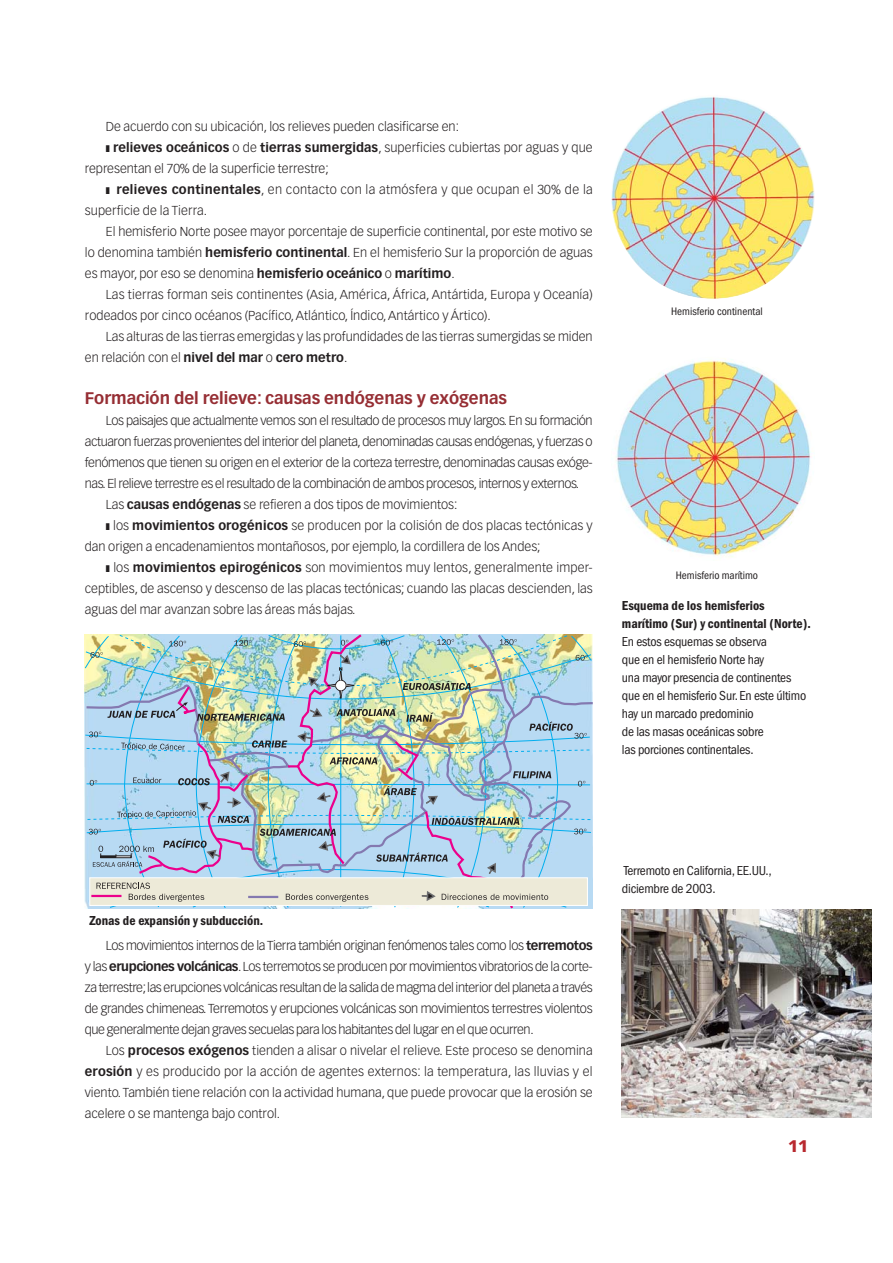
<style>
.page{position:relative;width:893px;height:1263px;background:#fff}
.page>*{position:absolute;margin:0;border:0;box-sizing:border-box;transform-origin:0 0}
.t1{font:700 16.5px "Vectora LT Std";color:#962e34}
.t2{font:900 16.5px "Vectora LT Std";color:#b8292f}
.t3{font:condensed 13.5px/18px "ITC Franklin Gothic Std";letter-spacing:-.015em;color:#231f20}
.t4{font:13.5px/18px "ITC Franklin Gothic Std Dm Cd";color:#231f20}
.t5{font:300 12.75px/21px "Vectora LT Std";color:#231f20;text-align:justify}
.t6{font:300 12.75px "Vectora LT Std";letter-spacing:-.03em;color:#231f20}
.t7{font:300 12.75px "Vectora LT Std";letter-spacing:-.025em;color:#231f20}
.t8{font:300 12.75px "Vectora LT Std";letter-spacing:.025em;color:#231f20}
.t9{font:700 12.75px "Vectora LT Std";color:#231f20}
.t10{font:condensed 11.25px "ITC Franklin Gothic Std";color:#231f20}
.s1{font-weight:700}
.s2{font-weight:300}
</style>
<div class="page">
<img style="left:611px;top:95px;width:204px;height:204px;border-radius:50%">
<img style="left:611px;top:357px;width:204px;height:204px;border-radius:50%">
<img style="left:622px;top:910px;width:249px;height:207px">
<img style="left:85px;top:634px;width:508px;height:275px">
<p class="t5" style="left:106px;top:117px;width:355px">De acuerdo con su ubicación, los relieves pueden clasificarse en:</p>
<p class="t5" style="left:106px;top:138px;width:488px">❚ <span class="s1">relieves oceánicos</span> o de <span class="s1">tierras sumergidas</span>, superficies cubiertas por aguas y que</p>
<p class="t5" style="left:85px;top:159px;width:245px">representan el 70% de la superficie terrestre;</p>
<p class="t8" style="left:106px;top:184px;width:488px">❚ <span class="s1">relieves continentales</span>, en contacto con la atmósfera y que ocupan el 30% de la</p>
<p class="t5" style="left:85px;top:201px;width:124px">superficie de la Tierra.</p>
<p class="t5" style="left:106px;top:222px;width:488px">El hemisferio Norte posee mayor porcentaje de superficie continental, por este motivo se</p>
<p class="t5" style="left:85px;top:243px;width:509px">lo denomina también <span class="s1">hemisferio continental</span>. En el hemisferio Sur la proporción de aguas</p>
<p class="t5" style="left:85px;top:264px;width:371px">es mayor, por eso se denomina <span class="s1">hemisferio oceánico</span> o <span class="s1">marítimo</span>.</p>
<p class="t5" style="left:106px;top:285px;width:488px">Las tierras forman seis continentes (Asia, América, África, Antártida, Europa y Oceanía)</p>
<p class="t5" style="left:85px;top:306px;width:408px">rodeados por cinco océanos (Pacífico, Atlántico, Índico, Antártico y Ártico).</p>
<p class="t5" style="left:106px;top:327px;width:488px">Las alturas de las tierras emergidas y las profundidades de las tierras sumergidas se miden</p>
<p class="t9" style="left:85px;top:352px;width:264px"><span class="s2">en relación con el</span> nivel del mar <span class="s2">o</span> cero metro<span class="s2">.</span></p>
<p class="t1" style="left:85px;top:391px;width:424px">Formación del relieve: causas endógenas y exógenas</p>
<p class="t6" style="left:106px;top:415px;width:488px">Los paisajes que actualmente vemos son el resultado de procesos muy largos. En su formación</p>
<p class="t6" style="left:85px;top:436px;width:509px">actuaron fuerzas provenientes del interior del planeta, denominadas causas endógenas, y fuerzas o</p>
<p class="t7" style="left:85px;top:457px;width:509px">fenómenos que tienen su origen en el exterior de la corteza terrestre, denominadas causas exóge-</p>
<p class="t6" style="left:85px;top:478px;width:496px">nas. El relieve terrestre es el resultado de la combinación de ambos procesos, internos y externos.</p>
<p class="t5" style="left:106px;top:495px;width:353px">Las <span class="s1">causas endógenas</span> se refieren a dos tipos de movimientos:</p>
<p class="t5" style="left:106px;top:516px;width:488px">❚ los <span class="s1">movimientos orogénicos</span> se producen por la colisión de dos placas tectónicas y</p>
<p class="t5" style="left:85px;top:537px;width:457px">dan origen a encadenamientos montañosos, por ejemplo, la cordillera de los Andes;</p>
<p class="t5" style="left:106px;top:558px;width:488px">❚ los <span class="s1">movimientos epirogénicos</span> son movimientos muy lentos, generalmente imper-</p>
<p class="t5" style="left:85px;top:579px;width:509px">ceptibles, de ascenso y descenso de las placas tectónicas; cuando las placas descienden, las</p>
<p class="t5" style="left:85px;top:600px;width:272px">aguas del mar avanzan sobre las áreas más bajas.</p>
<p class="t10" style="left:671px;top:307px;width:93px">Hemisferio continental</p>
<p class="t10" style="left:676px;top:571px;width:84px">Hemisferio marítimo</p>
<p class="t4" style="left:622px;top:598px;width:190px">Esquema de los hemisferios marítimo (Sur) y continental (Norte).</p>
<p class="t3" style="left:622px;top:634px;width:186px">En estos esquemas se observa<br>que en el hemisferio Norte hay<br>una mayor presencia de continentes que en el hemisferio Sur. En este último hay un marcado predominio<br>de las masas oceánicas sobre<br>las porciones continentales.</p>
<p class="t4" style="left:89px;top:912px;width:175px">Zonas de expansión y subducción.</p>
<p class="t5" style="left:85px;top:936px;width:509px;text-indent:21px">Los movimientos internos de la Tierra también originan fenómenos tales como los <span class="s1">terremotos </span>y las <span class="s1">erupciones volcánicas</span>. Los terremotos se producen por movimientos vibratorios de la corte&shy;za terrestre; las erupciones volcánicas resultan de la salida de magma del interior del planeta a través de grandes chimeneas. Terremotos y erupciones volcánicas son movimientos terrestres violentos que generalmente dejan graves secuelas para los habitantes del lugar en el que ocurren.</p>
<p class="t5" style="left:85px;top:1041px;width:509px;text-indent:21px">Los <span class="s1">procesos exógenos</span> tienden a alisar o nivelar el relieve. Este proceso se denomina <span class="s1">erosión</span> y es producido por la acción de agentes externos: la temperatura, las lluvias y el viento. También tiene relación con la actividad humana, que puede provocar que la erosión se acelere o se mantenga bajo control.</p>
<p class="t3" style="left:622px;top:862px;width:151px">Terremoto en California, EE.UU., diciembre de 2003.</p>
<p class="t2" style="left:788px;top:1137px;width:21px">11</p>
</div>
